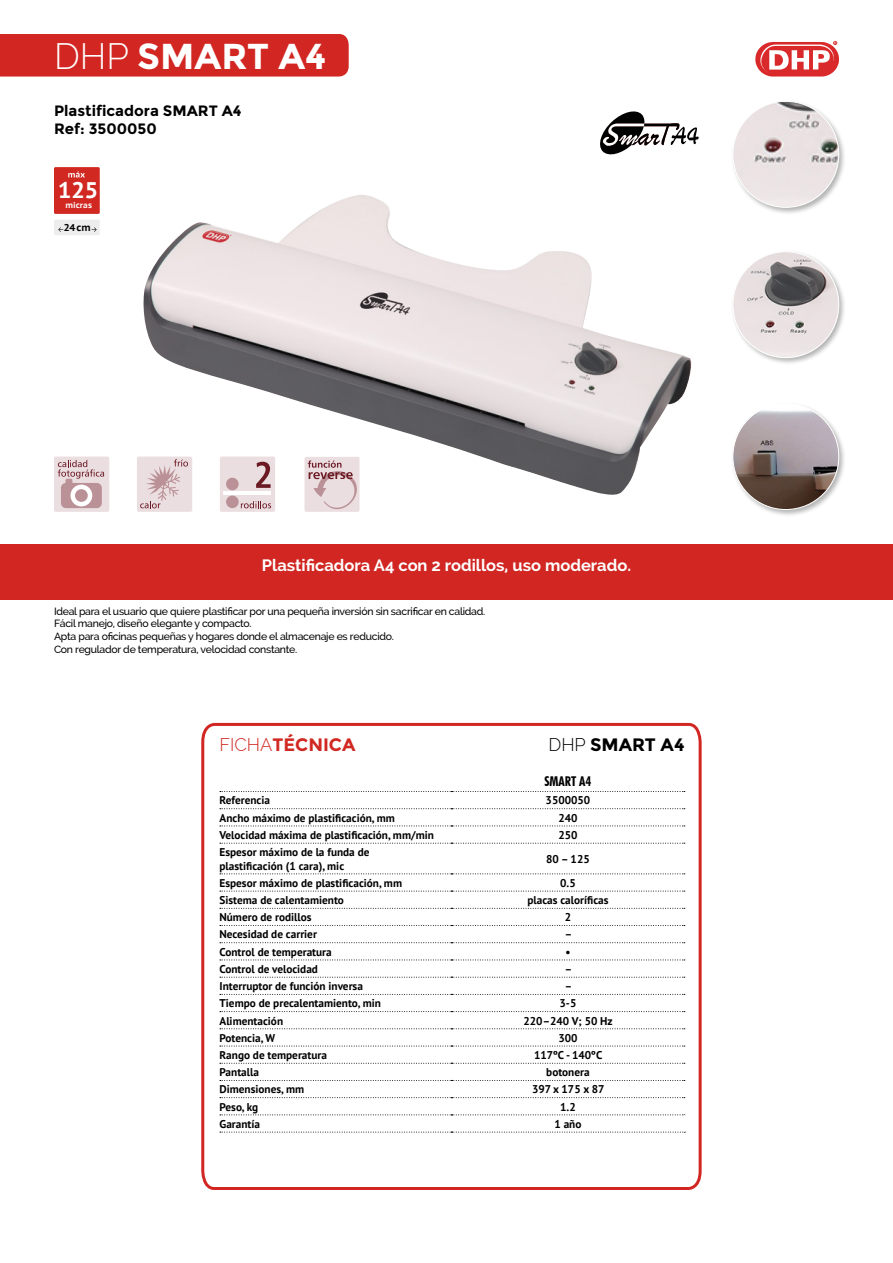
<style>
.page{position:relative;width:893px;height:1263px;background:#fff}
.page>*{position:absolute;margin:0;border:0;box-sizing:border-box;transform-origin:0 0}
.t1{font:700 36px "Montserrat";color:#fff}
.t2{font:700 22.5px "PT Sans Caption";color:#fff}
.t3{font:700 18px "Montserrat";color:#d12822}
.t4{font:700 18px "Montserrat";color:#000}
.Destacado_Subtítulo{font:700 16.5px "Raleway";color:#fff}
.t5{font:700 15px "Montserrat";color:#000}
.Encabezado_tabla__Ta{font:700 condensed 13.5px "Futura BT";color:#000}
.Títulos_tabla__Tabla{font:700 11.25px "PT Sans";color:#000}
.Datos_tabla__Tablas{font:700 11.25px "PT Sans";color:#000}
.t6{font:500 10.5px "Raleway";letter-spacing:-.025em;color:#000}
.t7{font:700 9.9px "PT Sans Caption";color:#000}
.t8{font:700 8.25px "PT Sans Caption";color:#fff}
.s1{font-family:"Raleway";font-weight:300}
</style>
<div class="page">
<svg style="left:201px;top:722px;width:501px;height:468px"></svg>
<div style="left:0;top:34px;width:349px;height:43px;background:#d12621"></div>
<div style="left:0;top:545px;width:893px;height:55px;background:#d12621"></div>
<div style="left:54px;top:167px;width:46px;height:47px;background:#d12822;border-radius:2px"></div>
<div style="left:54px;top:220px;width:46px;height:15px;background:#ededed;border-radius:2px"></div>
<svg style="left:68px;top:171px;width:17px;height:7px"></svg>
<svg style="left:58px;top:227px;width:5px;height:5px"></svg>
<svg style="left:92px;top:227px;width:5px;height:5px"></svg>
<svg style="left:755px;top:41px;width:84px;height:36px"></svg>
<svg style="left:600px;top:111px;width:99px;height:44px"></svg>
<img style="left:143px;top:195px;width:549px;height:308px">
<div style="left:731px;top:250px;width:115px;height:115px;background:#000;opacity:.3"></div>
<img style="left:733px;top:252px;width:106px;height:106px;border-radius:53px">
<div style="left:731px;top:100px;width:115px;height:115px;background:#000;opacity:.3"></div>
<img style="left:733px;top:101px;width:106px;height:106px;border-radius:53px">
<div style="left:731px;top:402px;width:115px;height:115px;background:#000;opacity:.3"></div>
<img style="left:733px;top:404px;width:106px;height:105px;border-radius:53px">
<svg style="left:220px;top:844px;width:464px;height:29px"></svg>
<hr style="left:684px;top:843px;width:1px;height:31px;background:#fff">
<svg style="left:220px;top:770px;width:465px;height:74px"></svg>
<svg style="left:220px;top:873px;width:465px;height:260px"></svg>
<div style="left:220px;top:457px;width:55px;height:55px;background:#ebdee0;border-radius:2px"></div>
<div style="left:226px;top:478px;width:13px;height:12px;background:#ba9196;border-radius:50%"></div>
<div style="left:226px;top:496px;width:13px;height:12px;background:#ba9196;border-radius:50%"></div>
<hr style="left:223px;top:491px;width:48px;height:3px;background:#fff">
<svg style="left:256px;top:462px;width:15px;height:26px"></svg>
<svg style="left:241px;top:501px;width:30px;height:7px"></svg>
<div style="left:54px;top:456px;width:55px;height:56px;background:#ebdee0;border-radius:2px"></div>
<div style="left:61px;top:483px;width:41px;height:25px;background:#ba9196;border-radius:5px"></div>
<div style="left:70px;top:485px;width:22px;height:21px;background:#fff;border-radius:50%"></div>
<div style="left:75px;top:489px;width:13px;height:13px;background:#ba9196;border-radius:50%"></div>
<div style="left:65px;top:479px;width:7px;height:6px;background:#ba9196;border-radius:2px"></div>
<svg style="left:58px;top:460px;width:46px;height:19px"></svg>
<div style="left:137px;top:456px;width:55px;height:56px;background:#ebdee0;border-radius:2px"></div>
<svg style="left:140px;top:459px;width:48px;height:49px"></svg>
<div style="left:304px;top:457px;width:55px;height:55px;background:#ebdee0;border-radius:2px"></div>
<svg style="left:308px;top:460px;width:49px;height:49px"></svg>
<p class="t1" style="left:54px;top:35px;width:274px"><span class="s1">DHP</span> SMART A4</p>
<p class="t5" style="left:54px;top:101px;width:189px">Plastificadora SMART A4</p>
<p class="t5" style="left:54px;top:119px;width:104px">Ref: 3500050</p>
<h2 class="t2" style="left:58px;top:175px;width:41px">125</h2>
<p class="t8" style="left:65px;top:200px;width:28px">micras</p>
<p class="t7" style="left:64px;top:221px;width:29px">24cm</p>
<p class="Destacado_Subtítulo" style="left:262px;top:555px;width:371px">Plastificadora A4 con 2 rodillos, uso moderado.</p>
<p class="t6" style="left:54px;top:605px;width:433px">Ideal para el usuario que quiere plastificar por una pequeña inversión sin sacrificar en calidad.</p>
<p class="t6" style="left:54px;top:618px;width:199px">Fácil manejo, diseño elegante y compacto.</p>
<p class="t6" style="left:54px;top:630px;width:341px">Apta para oficinas pequeñas y hogares donde el almacenaje es reducido.</p>
<p class="t6" style="left:54px;top:643px;width:245px">Con regulador de temperatura, velocidad constante.</p>
<p class="t3" style="left:220px;top:734px;width:137px"><span class="s1">FICHA</span>TÉCNICA</p>
<p class="t4" style="left:548px;top:734px;width:138px"><span class="s1">DHP</span> SMART A4</p>
<p class="Encabezado_tabla__Ta" style="left:544px;top:773px;width:49px">SMART A4</p>
<p class="Títulos_tabla__Tabla" style="left:220px;top:793px;width:52px">Referencia</p>
<p class="Datos_tabla__Tablas" style="left:546px;top:793px;width:46px">3500050</p>
<p class="Títulos_tabla__Tabla" style="left:220px;top:810px;width:177px">Ancho máximo de plastificación, mm</p>
<p class="Datos_tabla__Tablas" style="left:558px;top:810px;width:21px">240</p>
<p class="Títulos_tabla__Tabla" style="left:220px;top:827px;width:216px">Velocidad máxima de plastificación, mm/min</p>
<p class="Datos_tabla__Tablas" style="left:558px;top:827px;width:21px">250</p>
<p class="Títulos_tabla__Tabla" style="left:220px;top:845px;width:151px">Espesor máximo de la funda de</p>
<p class="Títulos_tabla__Tabla" style="left:220px;top:858px;width:126px">plastificación (1 cara), mic</p>
<p class="Datos_tabla__Tablas" style="left:546px;top:851px;width:45px">80 – 125</p>
<p class="Títulos_tabla__Tabla" style="left:220px;top:875px;width:184px">Espesor máximo de plastificación, mm</p>
<p class="Datos_tabla__Tablas" style="left:560px;top:875px;width:17px">0.5</p>
<p class="Títulos_tabla__Tabla" style="left:220px;top:893px;width:126px">Sistema de calentamiento</p>
<p class="Datos_tabla__Tablas" style="left:527px;top:893px;width:83px">placas caloríficas</p>
<p class="Títulos_tabla__Tabla" style="left:220px;top:910px;width:94px">Número de rodillos</p>
<p class="Datos_tabla__Tablas" style="left:565px;top:910px;width:8px">2</p>
<p class="Títulos_tabla__Tabla" style="left:220px;top:927px;width:99px">Necesidad de carrier</p>
<p class="Datos_tabla__Tablas" style="left:565px;top:927px;width:9px">–</p>
<p class="Títulos_tabla__Tabla" style="left:220px;top:944px;width:114px">Control de temperatura</p>
<p class="Datos_tabla__Tablas" style="left:565px;top:944px;width:7px">•</p>
<p class="Títulos_tabla__Tabla" style="left:220px;top:961px;width:100px">Control de velocidad</p>
<p class="Datos_tabla__Tablas" style="left:565px;top:961px;width:9px">–</p>
<p class="Títulos_tabla__Tabla" style="left:220px;top:979px;width:145px">Interruptor de función inversa</p>
<p class="Datos_tabla__Tablas" style="left:565px;top:979px;width:9px">–</p>
<p class="Títulos_tabla__Tabla" style="left:220px;top:996px;width:163px">Tiempo de precalentamiento, min</p>
<p class="Datos_tabla__Tablas" style="left:560px;top:996px;width:18px">3-5</p>
<p class="Títulos_tabla__Tabla" style="left:220px;top:1013px;width:65px">Alimentación</p>
<p class="Datos_tabla__Tablas" style="left:524px;top:1013px;width:91px">220–240 V; 50 Hz</p>
<p class="Títulos_tabla__Tabla" style="left:220px;top:1030px;width:57px">Potencia, W</p>
<p class="Datos_tabla__Tablas" style="left:558px;top:1030px;width:21px">300</p>
<p class="Títulos_tabla__Tabla" style="left:220px;top:1047px;width:109px">Rango de temperatura</p>
<p class="Datos_tabla__Tablas" style="left:534px;top:1047px;width:70px">117ºC - 140ºC</p>
<p class="Títulos_tabla__Tabla" style="left:220px;top:1065px;width:41px">Pantalla</p>
<p class="Datos_tabla__Tablas" style="left:546px;top:1065px;width:45px">botonera</p>
<p class="Títulos_tabla__Tabla" style="left:220px;top:1082px;width:86px">Dimensiones, mm</p>
<p class="Datos_tabla__Tablas" style="left:532px;top:1082px;width:74px">397 x 175 x 87</p>
<p class="Títulos_tabla__Tabla" style="left:220px;top:1099px;width:40px">Peso, kg</p>
<p class="Datos_tabla__Tablas" style="left:560px;top:1099px;width:17px">1.2</p>
<p class="Títulos_tabla__Tabla" style="left:220px;top:1116px;width:42px">Garantía</p>
<p class="Datos_tabla__Tablas" style="left:554px;top:1116px;width:28px">1 año</p>
</div>
